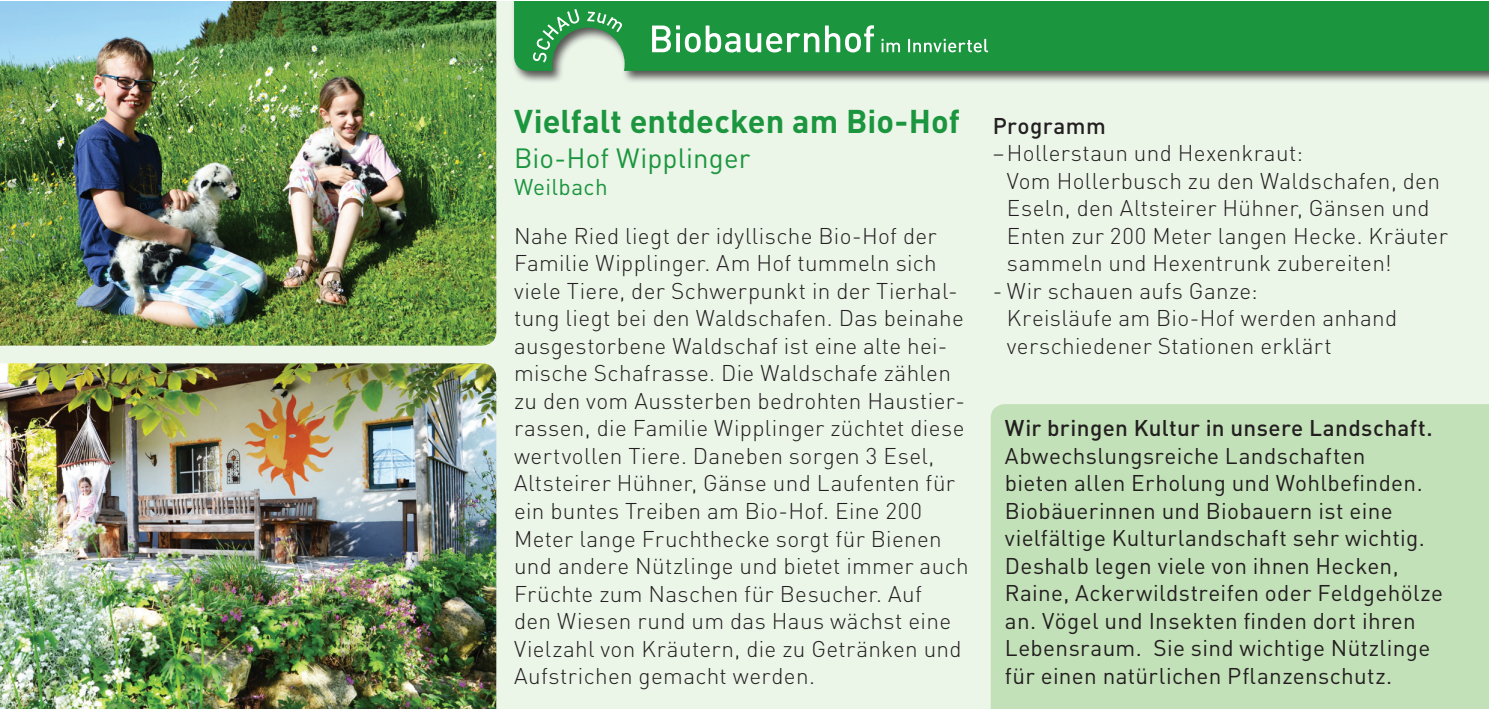
<style>
.page{position:relative;width:1489px;height:709px;background:#fff}
.page>*{position:absolute;margin:0;border:0;box-sizing:border-box;transform-origin:0 0}
.t1{font:700 32.5px "DIN";letter-spacing:.005em;color:#1b953e}
.t2{font:27.5px "DIN";letter-spacing:.005em;color:#1b953e}
.t3{font:300 22.5px/27.5px "DIN";letter-spacing:.015em;color:#231f20}
.t4{font:22.5px/27.5px "DIN";letter-spacing:.015em;color:#231f20}
.t5{font:500 22.5px "DIN";letter-spacing:.015em;color:#231f20}
.t6{font:22.5px "DIN";letter-spacing:.015em;color:#1b953e}
</style>
<div class="page">
<div style="left:0;top:1px;width:1488px;height:708px;background:#ebf5e8"></div>
<div style="left:511px;top:1px;width:977px;height:83px;background:#231f20;opacity:.75"></div>
<div style="left:514px;top:1px;width:974px;height:70px;background:#1b953e"></div>
<svg style="left:652px;top:25px;width:336px;height:27px;background:#58b172"></svg>
<svg style="left:532px;top:9px;width:90px;height:54px"></svg>
<div style="left:990px;top:404px;width:498px;height:305px;background:#c3e1b8"></div>
<img style="left:0;top:363px;width:496px;height:346px">
<img style="left:0;top:1px;width:496px;height:344px">
<h1 class="t1" style="left:514px;top:100px;width:447px">Vielfalt entdecken am Bio-Hof</h1>
<p class="t2" style="left:514px;top:141px;width:238px">Bio-Hof Wipplinger</p>
<p class="t6" style="left:514px;top:173px;width:95px">Weilbach</p>
<p class="t3" style="left:514px;top:222px;width:456px">Nahe Ried liegt der idyllische Bio-Hof der Familie Wipplinger. Am Hof tummeln sich viele Tiere, der Schwerpunkt in der Tierhal&shy;tung liegt bei den Waldschafen. Das beinahe ausgestorbene Waldschaf ist eine alte hei&shy;mische Schafrasse. Die Waldschafe zählen zu den vom Aussterben bedrohten Haustier&shy;rassen, die Familie Wipplinger züchtet diese wertvollen Tiere. Daneben sorgen 3 Esel, Altsteirer Hühner, Gänse und Laufenten für ein buntes Treiben am Bio-Hof. Eine 200<br>Meter lange Fruchthecke sorgt für Bienen und andere Nützlinge und bietet immer auch Früchte zum Naschen für Besucher. Auf<br>den Wiesen rund um das Haus wächst eine Vielzahl von Kräutern, die zu Getränken und Aufstrichen gemacht werden.</p>
<p class="t5" style="left:992px;top:111px;width:115px">Programm</p>
<p class="t3" style="left:1006px;top:139px;width:442px;text-indent:-14px">–Hollerstaun und Hexenkraut:<br>Vom Hollerbusch zu den Waldschafen, den Eseln, den Altsteirer Hühner, Gänsen und Enten zur 200 Meter langen Hecke. Kräuter sammeln und Hexentrunk zubereiten!</p>
<p class="t3" style="left:1006px;top:277px;width:392px;text-indent:-14px">- Wir schauen aufs Ganze:<br>Kreisläufe am Bio-Hof werden anhand verschiedener Stationen erklärt</p>
<p class="t5" style="left:1004px;top:414px;width:429px">Wir bringen Kultur in unsere Landschaft.</p>
<p class="t4" style="left:1004px;top:441px;width:439px">Abwechslungsreiche Landschaften<br>bieten allen Erholung und Wohlbefinden.<br>Biobäuerinnen und Biobauern ist eine vielfältige Kulturlandschaft sehr wichtig.<br>Deshalb legen viele von ihnen Hecken, Raine, Ackerwildstreifen oder Feldgehölze an. Vögel und Insekten finden dort ihren Lebensraum. Sie sind wichtige Nützlinge für einen natürlichen Pflanzenschutz.</p>
</div>
